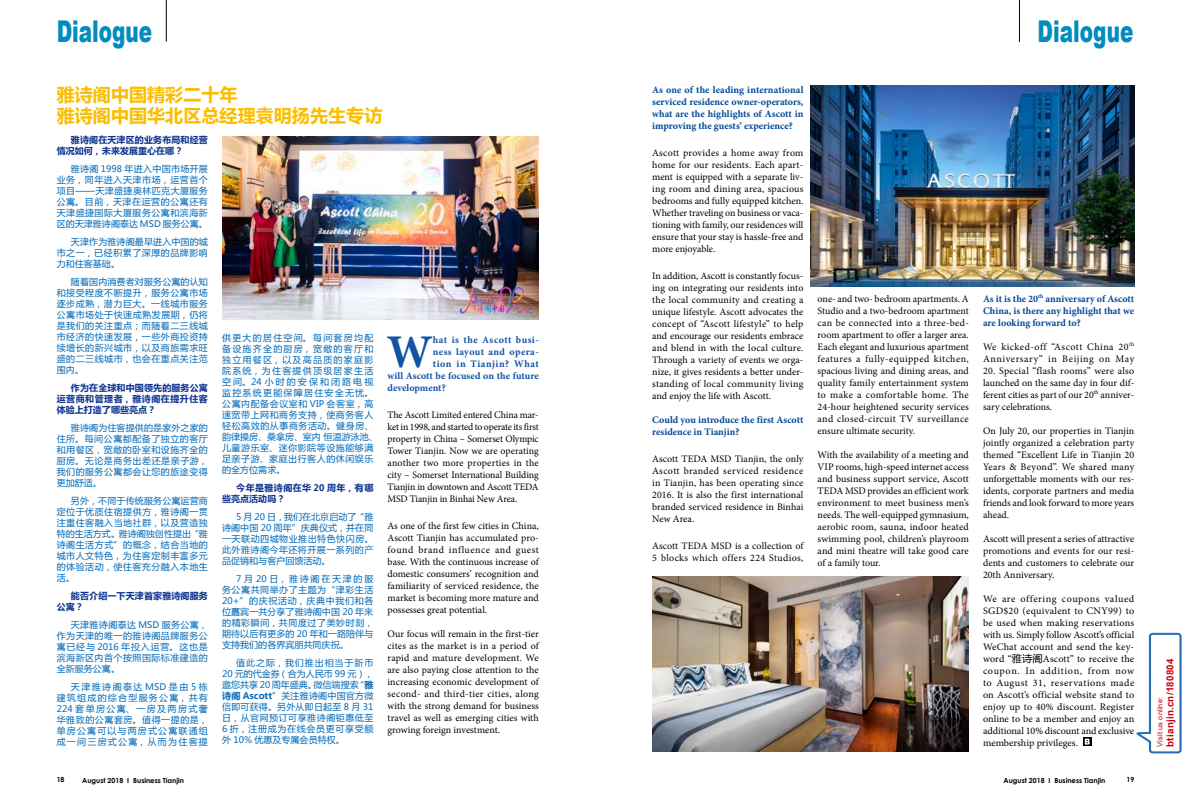
<style>
.page{position:relative;width:1191px;height:808px;background:#fff}
.page>*{position:absolute;margin:0;border:0;box-sizing:border-box;transform-origin:0 0}
.t1{font:700 46.9px "Minion Pro";color:#1452a2}
.t2{font:900 30px "Arial";color:#008cbe;scale:.67 1}
.t3{font:700 18px/21.6px "Microsoft Ya Hei";letter-spacing:.005em;color:#fabe00}
.t4{font:10px/12px "Minion Pro";color:#000;text-align:justify}
.t5{font:700 10px/12px "Minion Pro";color:#00499a;text-align:justify}
.t6{font:10px/12px "Minion Pro";letter-spacing:.02em;color:#000}
.t7{font:700 10px "Minion Pro";letter-spacing:.03em;color:#1452a2}
.t8{font:10px/12px "Minion Pro";letter-spacing:.05em;color:#000}
.t9{font:700 10px "Minion Pro";color:#1452a2}
.t10{font:700 10px "Minion Pro";letter-spacing:-.005em;color:#1452a2}
.t11{font:700 9.7px "Arial";letter-spacing:.025em;color:#c7000d}
.t12{font:9px/11px "Microsoft Ya Hei";letter-spacing:.055em;color:#0069b7;text-align:justify}
.t13{font:700 9px/11px "Microsoft Ya Hei";letter-spacing:.015em;color:#0c318f}
.t14{font:700 9px/11px "Microsoft Ya Hei";letter-spacing:.045em;color:#0c318f}
.t15{font:7.3px "Arial";letter-spacing:.025em;color:#c7000d}
.t16{font:700 7px "Century Gothic";color:#000}
.s1{font-weight:700}
.s2{font-family:"Microsoft Ya Hei"}
</style>
<div class="page">
<img style="left:222px;top:137px;width:317px;height:182px">
<hr style="left:166px;top:0;width:1px;height:42px;background:#000">
<hr style="left:1019px;top:0;width:1px;height:42px;background:#000">
<svg style="left:1136px;top:633px;width:45px;height:120px"></svg>
<svg style="left:1083px;top:737px;width:8px;height:9px"></svg>
<svg style="left:1084px;top:739px;width:5px;height:5px"></svg>
<img style="left:652px;top:577px;width:317px;height:174px">
<img style="left:810px;top:85px;width:324px;height:201px">
<h2 class="t2" style="left:57px;top:10px;width:144px">Dialogue</h2>
<h3 class="t3" style="left:57px;top:83px;width:327px">雅诗阁中国精彩二十年<br>雅诗阁中国华北区总经理袁明扬先生专访</h3>
<p class="t13" style="left:57px;top:134px;width:153px;text-indent:14px">雅诗阁在天津区的业务布局和经营情况如何，未来发展重心在哪？</p>
<p class="t12" style="left:57px;top:163px;width:153px;text-indent:14px">雅诗阁 1998 年进入中国市场开展业务，同年进入天津市场，运营首个项目——天津盛捷奥林匹克大厦服务公寓。目前，天津在运营的公寓还有天津盛捷国际大厦服务公寓和滨海新区的天津雅诗阁泰达 MSD 服务公寓。</p>
<p class="t12" style="left:57px;top:236px;width:153px;text-indent:14px">天津作为雅诗阁最早进入中国的城市之一，已经积累了深厚的品牌影响力和住客基础。</p>
<p class="t12" style="left:57px;top:276px;width:153px;text-indent:14px">随着国内消费者对服务公寓的认知和接受程度不断提升，服务公寓市场逐步成熟，潜力巨大。一线城市服务公寓市场处于快速成熟发展期，仍将是我们的关注重点；而随着二三线城市经济的快速发展，一些外商投资持续增长的新兴城市，以及商旅需求旺盛的二三线城市，也会在重点关注范围内。</p>
<p class="t13" style="left:57px;top:382px;width:153px;text-align:justify;text-indent:14px">作为在全球和中国领先的服务公寓运营商和管理者，雅诗阁在提升住客体验上打造了哪些亮点？</p>
<p class="t12" style="left:57px;top:422px;width:153px;text-indent:14px">雅诗阁为住客提供的是家外之家的住所。每间公寓都配备了独立的客厅和用餐区，宽敞的卧室和设施齐全的厨房。无论是商务出差还是亲子游，我们的服务公寓都会让您的旅途变得更加舒适。</p>
<p class="t12" style="left:57px;top:495px;width:153px;text-indent:14px">另外，不同于传统服务公寓运营商定位于优质住宿提供方，雅诗阁一贯注重住客融入当地社群，以及营造独特的生活方式。雅诗阁独创性提出“雅诗阁生活方式”的概念，结合当地的城市人文特色，为住客定制丰富多元的体验活动，使住客充分融入本地生活。</p>
<p class="t13" style="left:57px;top:590px;width:153px;text-indent:14px">能否介绍一下天津首家雅诗阁服务公寓？</p>
<p class="t12" style="left:57px;top:619px;width:153px;text-indent:14px">天津雅诗阁泰达 MSD 服务公寓，作为天津的唯一的雅诗阁品牌服务公寓已经与 2016 年投入运营。这也是滨海新区内首个按照国际标准建造的全新服务公寓。</p>
<p class="t12" style="left:57px;top:681px;width:153px;text-indent:14px">天津雅诗阁泰达 MSD 是由 5 栋建筑组成的综合型服务公寓，共有224 套单房公寓、一房及两房式奢华雅致的公寓套房。值得一提的是，单房公寓可以与两房式公寓联通组成一间三房式公寓，从而为住客提</p>
<p class="t12" style="left:222px;top:332px;width:157px;text-align:left">供更大的居住空间。每间套房均配备设施齐全的厨房，宽敞的客厅和独立用餐区，以及高品质的家庭影院系统，为住客提供顶级居家生活空间。24小时的安保和闭路电视监控系统更能保障居住安全无忧。公寓内配备会议室和 VIP 会客室，高速宽带上网和商务支持，使商务客人轻松高效的从事商务活动。健身房、韵律操房、桑拿房、室内 恒温游泳池、儿童游乐室、迷你影院等设施能够满足亲子游、家庭出行客人的休闲娱乐的全方位需求。</p>
<p class="t14" style="left:222px;top:482px;width:153px;text-indent:14px">今年是雅诗阁在华 20 周年，有哪些亮点活动吗？</p>
<p class="t12" style="left:222px;top:511px;width:153px;text-indent:14px">5 月 20 日，我们在北京启动了“雅诗阁中国 20 周年”庆典仪式，并在同一天联动四城物业推出特色快闪房。此外雅诗阁今年还将开展一系列的产品促销和与客户回馈活动。</p>
<p class="t12" style="left:222px;top:573px;width:153px;text-indent:14px">7月20日，雅诗阁在天津的服务公寓共同举办了主题为“津彩生活20+”的庆祝活动，庆典中我们和各位嘉宾一共分享了雅诗阁中国 20 年来的精彩瞬间，共同度过了美妙时刻，期待以后有更多的 20 年和一路陪伴与支持我们的各界宾朋共同庆祝。</p>
<p class="t12" style="left:222px;top:657px;width:153px;text-indent:14px">值此之际，我们推出相当于新币20 元的代金券（合为人民币 99 元），邀您共享 20 周年盛典。微信端搜索“<span class="s1">雅诗阁 Ascott</span>”关注雅诗阁中国官方微信即可获得。另外从即日起至 8 月 31日，从官网预订可享雅诗阁钜惠低至6 折，注册成为在线会员更可享受额外 10% 优惠及专属会员特权。</p>
<h1 class="t1" style="left:387px;top:319px;width:47px">W</h1>
<p class="t7" style="left:433px;top:333px;width:107px">hat is the Ascott busi-</p>
<p class="t7" style="left:433px;top:345px;width:107px">ness layout and opera-</p>
<p class="t7" style="left:433px;top:357px;width:107px">tion in Tianjin? What</p>
<p class="t9" style="left:387px;top:369px;width:153px">will Ascott be focused on the future</p>
<p class="t10" style="left:387px;top:381px;width:60px">development?</p>
<p class="t4" style="left:387px;top:409px;width:153px">The Ascott Limited entered China mar&shy;ket in 1998, and started to operate its first property in China – Somerset Olympic Tower Tianjin. Now we are operating another two more properties in the city – Somerset International Building Tianjin in downtown and Ascott TEDA MSD Tianjin in Binhai New Area.</p>
<p class="t4" style="left:387px;top:520px;width:153px">As one of the first few cities in China, Ascott Tianjin has accumulated pro&shy;found brand influence and guest base. With the continuous increase of domestic consumers’ recognition and familiarity of serviced residence, the market is becoming more mature and possesses great potential.</p>
<p class="t4" style="left:387px;top:628px;width:153px">Our focus will remain in the first-tier cites as the market is in a period of rapid and mature development. We are also paying close attention to the increasing economic development of second- and third-tier cities, along with the strong demand for business travel as well as emerging cities with growing foreign investment.</p>
<h2 class="t2" style="left:1037px;top:10px;width:145px">Dialogue</h2>
<p class="t5" style="left:652px;top:84px;width:153px">As one of the leading international serviced residence owner-operators, what are the highlights of Ascott in improving the guests’ experience?</p>
<p class="t4" style="left:652px;top:147px;width:153px">Ascott provides a home away from home for our residents. Each apart&shy;ment is equipped with a separate liv&shy;ing room and dining area, spacious bedrooms and fully equipped kitchen.<br>Whether traveling on business or vaca&shy;tioning with family, our residences will ensure that your stay is hassle-free and more enjoyable.</p>
<p class="t4" style="left:652px;top:270px;width:153px">In addition, Ascott is constantly focus&shy;ing on integrating our residents into the local community and creating a unique lifestyle. Ascott advocates the concept of “Ascott lifestyle” to help and encourage our residents embrace and blend in with the local culture.<br>Through a variety of events we orga&shy;nize, it gives residents a better under&shy;standing of local community living and enjoy the life with Ascott.</p>
<p class="t5" style="left:652px;top:414px;width:153px">Could you introduce the first Ascott residence in Tianjin?</p>
<p class="t4" style="left:652px;top:453px;width:153px">Ascott TEDA MSD Tianjin, the only Ascott branded serviced residence in Tianjin, has been operating since 2016. It is also the first international branded serviced residence in Binhai New Area.</p>
<p class="t6" style="left:652px;top:539px;width:153px">Ascott TEDA MSD is a collection of<br>5 blocks which offers 224 Studios,</p>
<p class="t4" style="left:817px;top:292px;width:153px">one- and two- bedroom apartments. A Studio and a two-bedroom apartment can be connected into a three-bed&shy;room apartment to offer a larger area.<br>Each elegant and luxurious apartment features a fully-equipped kitchen, spacious living and dining areas, and quality family entertainment system to make a comfortable home. The 24-hour heightened security services and closed-circuit TV surveillance ensure ultimate security.</p>
<p class="t4" style="left:817px;top:448px;width:153px">With the availability of a meeting and VIP rooms, high-speed internet access and business support service, Ascott TEDA MSD provides an efficient work environment to meet business men’s needs. The well-equipped gymnasium, aerobic room, sauna, indoor heated swimming pool, children’s playroom and mini theatre will take good care of a family tour.</p>
<p class="t5" style="left:983px;top:292px;width:153px">As it is the 20<sup>th</sup> anniversary of Ascott China, is there any highlight that we are looking forward to?</p>
<p class="t8" style="left:983px;top:340px;width:153px">We kicked-off “Ascott China 20<sup>th<br></sup>Anniversary” in Beijing on May</p>
<p class="t4" style="left:983px;top:364px;width:153px">20. Special “flash rooms” were also launched on the same day in four dif&shy;ferent cities as part of our 20<sup>th</sup> anniver&shy;sary celebrations.</p>
<p class="t4" style="left:983px;top:424px;width:153px">On July 20, our properties in Tianjin jointly organized a celebration party themed “Excellent Life in Tianjin 20<br>Years &amp; Beyond”. We shared many unforgettable moments with our res&shy;idents, corporate partners and media friends and look forward to more years ahead.</p>
<p class="t4" style="left:983px;top:532px;width:153px">Ascott will present a series of attractive promotions and events for our resi&shy;dents and customers to celebrate our 20th Anniversary.</p>
<p class="t4" style="left:983px;top:592px;width:153px">We are offering coupons valued SGD$20 (equivalent to CNY99) to be used when making reservations with us. Simply follow Ascott’s official WeChat account and send the key&shy;word “<span class="s2">雅诗阁</span>Ascott” to receive the coupon. In addition, from now to August 31, reservations made on Ascott’s official website stand to enjoy up to 40% discount. Register online to be a member and enjoy an additional 10% discount and exclusive membership privileges.</p>
<p class="t16" style="left:57px;top:774px;width:9px">18</p>
<p class="t16" style="left:82px;top:775px;width:103px">August 2018 I Business Tianjin</p>
<p class="t16" style="left:1003px;top:775px;width:103px">August 2018 I Business Tianjin</p>
<p class="t16" style="left:1126px;top:774px;width:9px">19</p>
<p class="t11" style="left:1163px;top:747px;width:90px;rotate:-90deg">btianjin.cn/180804</p>
<p class="t15" style="left:1155px;top:747px;width:51px;rotate:-90deg">Visit us online:</p>
</div>
